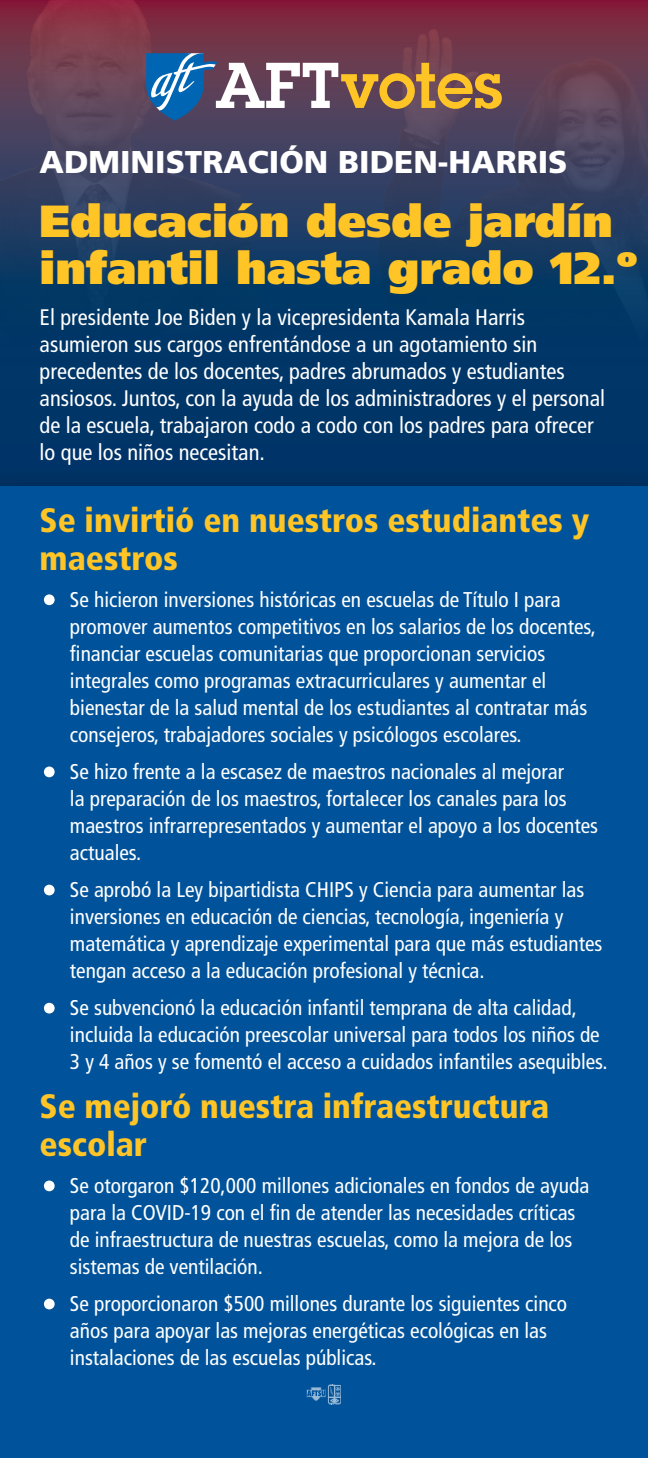
<style>
.page{position:relative;width:648px;height:1458px;background:#fff}
.page>*{position:absolute;margin:0;border:0;box-sizing:border-box;transform-origin:0 0}
.Paragraph_Style_1{font:900 45px/47.2px "Frutiger LT Std";color:#ffc425}
.t1{font:900 condensed 33.75px/38.2px "Frutiger LT Std";color:#ffc425}
.Table_H1{font:900 31.5px "Frutiger LT Std";color:#fff}
.Table_H1-2{font:condensed 22.5px/27px "Frutiger LT Std";color:#fff}
.t2{font:condensed 21.38px/27px "Frutiger LT Std";color:#fff}
</style>
<div class="page">
<div style="left:0;top:0;width:648px;height:486px;background:#003668"></div>
<img style="left:362px;top:0;width:286px;height:303px">
<img style="left:0;top:0;width:362px;height:283px">
<div style="left:0;top:463px;width:648px;height:995px;background:#003264"></div>
<div style="left:0;top:486px;width:648px;height:972px;background:#00539b"></div>
<svg style="left:146px;top:53px;width:356px;height:68px;background:#7e6e71"></svg>
<svg style="left:307px;top:1384px;width:34px;height:21px"></svg>
<p class="Table_H1" style="left:40px;top:143px;width:529px">ADMINISTRACIÓN BIDEN-HARRIS</p>
<p class="Paragraph_Style_1" style="left:40px;top:197px;width:599px">Educación desde jardín infantil hasta grado 12.º</p>
<p class="Table_H1-2" style="left:40px;top:304px;width:567px">El presidente Joe Biden y la vicepresidenta Kamala Harris asumieron sus cargos enfrentándose a un agotamiento sin precedentes de los docentes, padres abrumados y estudiantes ansiosos. Juntos, con la ayuda de los administradores y el personal de la escuela, trabajaron codo a codo con los padres para ofrecer lo que los niños necesitan.</p>
<h1 class="t1" style="left:40px;top:501px;width:551px">Se invirtió en nuestros estudiantes y maestros</h1>
<p class="t2" style="left:70px;top:586px;width:527px;text-indent:-30px">• Se hicieron inversiones históricas en escuelas de Título I para promover aumentos competitivos en los salarios de los docentes, financiar escuelas comunitarias que proporcionan servicios integrales como programas extracurriculares y aumentar el bienestar de la salud mental de los estudiantes al contratar más consejeros, trabajadores sociales y psicólogos escolares.</p>
<p class="t2" style="left:70px;top:758px;width:530px;text-indent:-30px">• Se hizo frente a la escasez de maestros nacionales al mejorar<br>la preparación de los maestros, fortalecer los canales para los maestros infrarrepresentados y aumentar el apoyo a los docentes actuales.</p>
<p class="t2" style="left:70px;top:876px;width:534px;text-indent:-30px">• Se aprobó la Ley bipartidista CHIPS y Ciencia para aumentar las inversiones en educación de ciencias, tecnología, ingeniería y matemática y aprendizaje experimental para que más estudiantes tengan acceso a la educación profesional y técnica.</p>
<p class="t2" style="left:70px;top:995px;width:539px;text-indent:-30px">• Se subvencionó la educación infantil temprana de alta calidad, incluida la educación preescolar universal para todos los niños de<br>3 y 4 años y se fomentó el acceso a cuidados infantiles asequibles.</p>
<h1 class="t1" style="left:40px;top:1087px;width:511px">Se mejoró nuestra infraestructura escolar</h1>
<p class="t2" style="left:70px;top:1172px;width:521px;text-indent:-30px">• Se otorgaron $120,000 millones adicionales en fondos de ayuda para la COVID-19 con el fin de atender las necesidades críticas de infraestructura de nuestras escuelas, como la mejora de los sistemas de ventilación.</p>
<p class="t2" style="left:70px;top:1290px;width:499px;text-indent:-30px">• Se proporcionaron $500 millones durante los siguientes cinco años para apoyar las mejoras energéticas ecológicas en las instalaciones de las escuelas públicas.</p>
</div>
